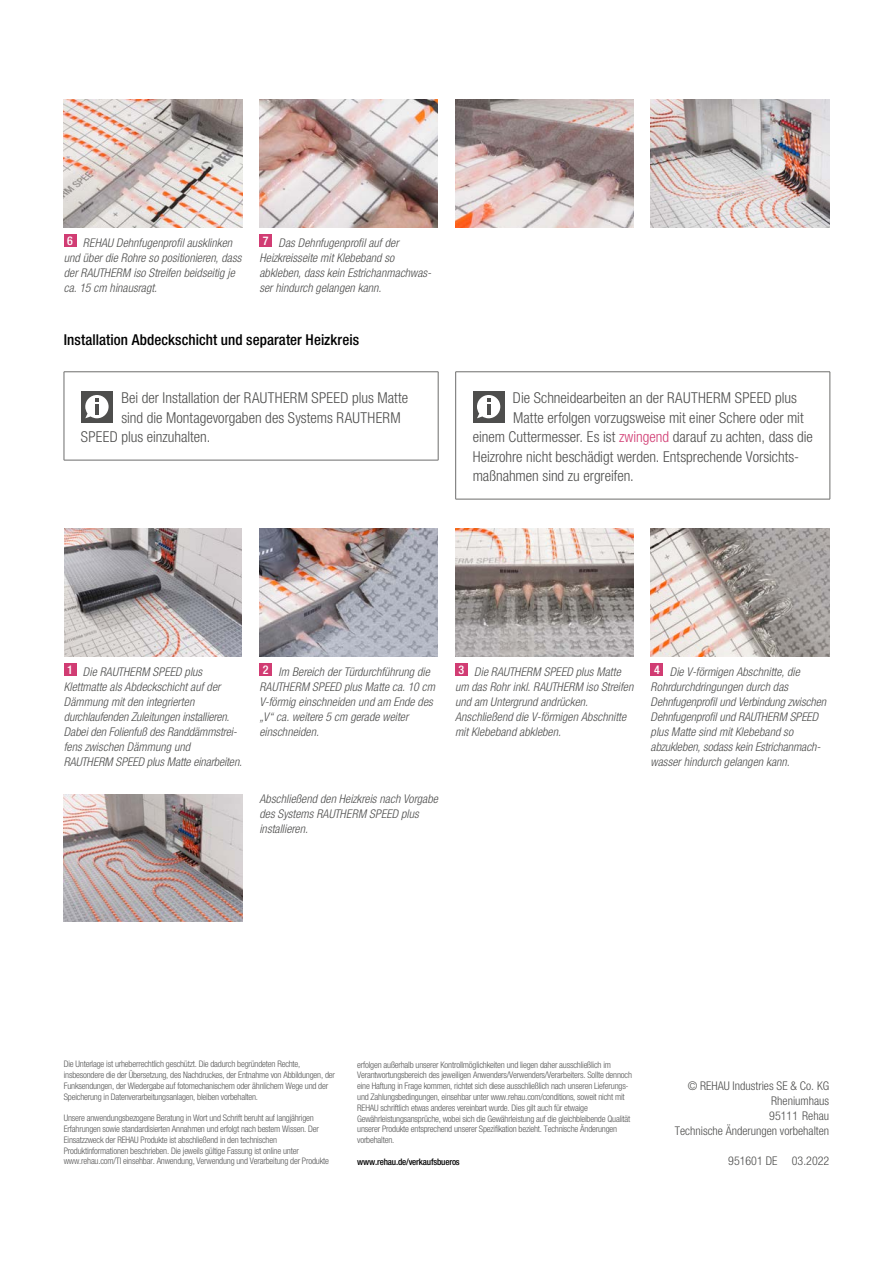
<style>
.page{position:relative;width:893px;height:1263px;background:#fff}
.page>*{position:absolute;margin:0;border:0;box-sizing:border-box;transform-origin:0 0}
.Bodytext{font:300 condensed 15px "Helvetica Neue LTW1 G";color:#4e4e4d}
.Bodytext-2{font:500 condensed 15px "Helvetica Neue LTW1 G";letter-spacing:.005em;color:#000}
.t1{font:italic 300 condensed 12px/15px "Helvetica Neue LTW1 G";letter-spacing:.005em;color:#4e4e4d}
.Pagenumber_right{font:300 condensed 12px/15.1px "Helvetica Neue LTW1 G";color:#4e4e4d;text-align:right}
.t2{font:500 condensed 12px "Helvetica Neue LTW1 G";color:#fff}
.t3{font:300 condensed 9px/10.8px "Helvetica Neue LTW1 G";letter-spacing:-.02em;color:#565656}
.t4{font:500 condensed 9px "Helvetica Neue LTW1 G";letter-spacing:-.02em;color:#000}
.s1{color:#d13c73}
</style>
<div class="page">
<img style="left:64px;top:100px;width:178px;height:128px">
<img style="left:259px;top:100px;width:179px;height:128px">
<img style="left:455px;top:100px;width:179px;height:128px">
<img style="left:651px;top:100px;width:178px;height:128px">
<div style="left:64px;top:234px;width:13px;height:13px;background:#d13c73"></div>
<div style="left:259px;top:234px;width:13px;height:13px;background:#d13c73"></div>
<hr style="left:64px;top:371px;width:374px;height:1px;background:#6d6d6c">
<hr style="left:64px;top:372px;width:1px;height:88px;background:#6d6d6c">
<hr style="left:438px;top:372px;width:1px;height:88px;background:#6d6d6c">
<hr style="left:64px;top:460px;width:374px;height:1px;background:#6d6d6c">
<div style="left:81px;top:391px;width:32px;height:32px;background:#4e4e4d"></div>
<svg style="left:85px;top:395px;width:24px;height:23px"></svg>
<hr style="left:455px;top:371px;width:375px;height:1px;background:#6d6d6c">
<hr style="left:455px;top:372px;width:1px;height:127px;background:#6d6d6c">
<hr style="left:830px;top:372px;width:1px;height:127px;background:#6d6d6c">
<hr style="left:455px;top:499px;width:375px;height:1px;background:#6d6d6c">
<div style="left:473px;top:391px;width:32px;height:32px;background:#4e4e4d"></div>
<svg style="left:477px;top:395px;width:23px;height:23px"></svg>
<img style="left:65px;top:529px;width:177px;height:128px">
<img style="left:259px;top:529px;width:179px;height:128px">
<img style="left:455px;top:529px;width:179px;height:128px">
<img style="left:651px;top:529px;width:178px;height:128px">
<div style="left:64px;top:663px;width:13px;height:13px;background:#d13c73"></div>
<div style="left:259px;top:663px;width:13px;height:13px;background:#d13c73"></div>
<div style="left:455px;top:663px;width:13px;height:13px;background:#d13c73"></div>
<div style="left:651px;top:663px;width:12px;height:13px;background:#d13c73"></div>
<img style="left:64px;top:794px;width:178px;height:128px">
<p class="t2" style="left:67px;top:233px;width:7px">6</p>
<p class="t1" style="left:64px;top:235px;width:179px;text-indent:19px">REHAU Dehnfugenprofil ausklinken und über die Rohre so positionieren, dass der RAUTHERM iso Streifen beidseitig je ca. 15 cm hinausragt.</p>
<p class="t2" style="left:263px;top:233px;width:7px">7</p>
<p class="t1" style="left:259px;top:235px;width:173px;text-indent:19px">Das Dehnfugenprofil auf der<br>Heizkreisseite mit Klebeband so abkleben, dass kein Estrichanmachwas&shy;ser hindurch gelangen kann.</p>
<p class="Bodytext-2" style="left:64px;top:330px;width:297px">Installation Abdeckschicht und separater Heizkreis</p>
<p class="Bodytext" style="left:121px;top:389px;width:288px">Bei der Installation der RAUTHERM SPEED plus Matte</p>
<p class="Bodytext" style="left:121px;top:408px;width:281px">sind die Montagevorgaben des Systems RAUTHERM</p>
<p class="Bodytext" style="left:81px;top:428px;width:131px">SPEED plus einzuhalten.</p>
<p class="Bodytext" style="left:513px;top:389px;width:286px">Die Schneidearbeiten an der RAUTHERM SPEED plus</p>
<p class="Bodytext" style="left:513px;top:408px;width:292px">Matte erfolgen vorzugsweise mit einer Schere oder mit</p>
<p class="Bodytext" style="left:473px;top:428px;width:342px">einem Cuttermesser. Es ist <span class="s1">zwingend</span> darauf zu achten, dass die</p>
<p class="Bodytext" style="left:473px;top:447px;width:328px">Heizrohre nicht beschädigt werden. Entsprechende Vorsichts-</p>
<p class="Bodytext" style="left:473px;top:467px;width:163px">maßnahmen sind zu ergreifen.</p>
<p class="t1" style="left:64px;top:664px;width:180px;text-indent:19px">Die RAUTHERM SPEED plus Klettmatte als Abdeckschicht auf der Dämmung mit den integrierten durchlaufenden Zuleitungen installieren.<br>Dabei den Folienfuß des Randdämmstrei&shy;fens zwischen Dämmung und RAUTHERM SPEED plus Matte einarbeiten.</p>
<p class="t2" style="left:263px;top:662px;width:7px">2</p>
<p class="t1" style="left:259px;top:664px;width:177px;text-indent:19px">Im Bereich der Türdurchführung die<br>RAUTHERM SPEED plus Matte ca. 10 cm<br>V-förmig einschneiden und am Ende des „V“ ca. weitere 5 cm gerade weiter einschneiden.</p>
<p class="t2" style="left:458px;top:662px;width:7px">3</p>
<p class="t2" style="left:67px;top:662px;width:7px">1</p>
<p class="t1" style="left:455px;top:664px;width:180px;text-indent:19px">Die RAUTHERM SPEED plus Matte um das Rohr inkl. RAUTHERM iso Streifen und am Untergrund andrücken.<br>Anschließend die V-förmigen Abschnitte mit Klebeband abkleben.</p>
<p class="t2" style="left:654px;top:662px;width:7px">4</p>
<p class="t1" style="left:651px;top:664px;width:177px;text-indent:19px">Die V-förmigen Abschnitte, die Rohrdurchdringungen durch das Dehnfugenprofil und Verbindung zwischen Dehnfugenprofil und RAUTHERM SPEED plus Matte sind mit Klebeband so abzukleben, sodass kein Estrichanmach&shy;wasser hindurch gelangen kann.</p>
<p class="t1" style="left:259px;top:791px;width:180px">Abschließend den Heizkreis nach Vorgabe des Systems RAUTHERM SPEED plus installieren.</p>
<p class="t3" style="left:64px;top:1059px;width:273px">Die Unterlage ist urheberrechtlich geschützt. Die dadurch begründeten Rechte, insbesondere die der Übersetzung, des Nachdruckes, der Entnahme von Abbildungen, der Funksendungen, der Wiedergabe auf fotomechanischem oder ähnlichem Wege und der Speicherung in Datenverarbeitungsanlagen, bleiben vorbehalten.</p>
<p class="t3" style="left:64px;top:1113px;width:267px">Unsere anwendungsbezogene Beratung in Wort und Schrift beruht auf langjährigen Erfahrungen sowie standardisierten Annahmen und erfolgt nach bestem Wissen. Der Einsatzzweck der REHAU Produkte ist abschließend in den technischen Produktinformationen beschrieben. Die jeweils gültige Fassung ist online unter www.rehau.com/TI einsehbar. Anwendung, Verwendung und Verarbeitung der Produkte</p>
<p class="t3" style="left:357px;top:1059px;width:276px">erfolgen außerhalb unserer Kontrollmöglichkeiten und liegen daher ausschließlich im Verantwortungsbereich des jeweiligen Anwenders/Verwenders/Verarbeiters. Sollte dennoch eine Haftung in Frage kommen, richtet sich diese ausschließlich nach unseren Lieferungs&shy;und Zahlungsbedingungen, einsehbar unter www.rehau.com/conditions, soweit nicht mit REHAU schriftlich etwas anderes vereinbart wurde. Dies gilt auch für etwaige Gewährleistungsansprüche, wobei sich die Gewährleistung auf die gleichbleibende Qualität unserer Produkte entsprechend unserer Spezifikation bezieht. Technische Änderungen vorbehalten.</p>
<p class="t4" style="left:357px;top:1156px;width:104px">www.rehau.de/verkaufsbueros</p>
<p class="Pagenumber_right" style="left:675px;top:1078px;width:156px">© REHAU Industries SE &amp; Co. KG<br>Rheniumhaus<br>95111 Rehau<br>Technische Änderungen vorbehalten</p>
<p class="Pagenumber_right" style="left:728px;top:1153px;width:103px">951601 DE 03.2022</p>
</div>
